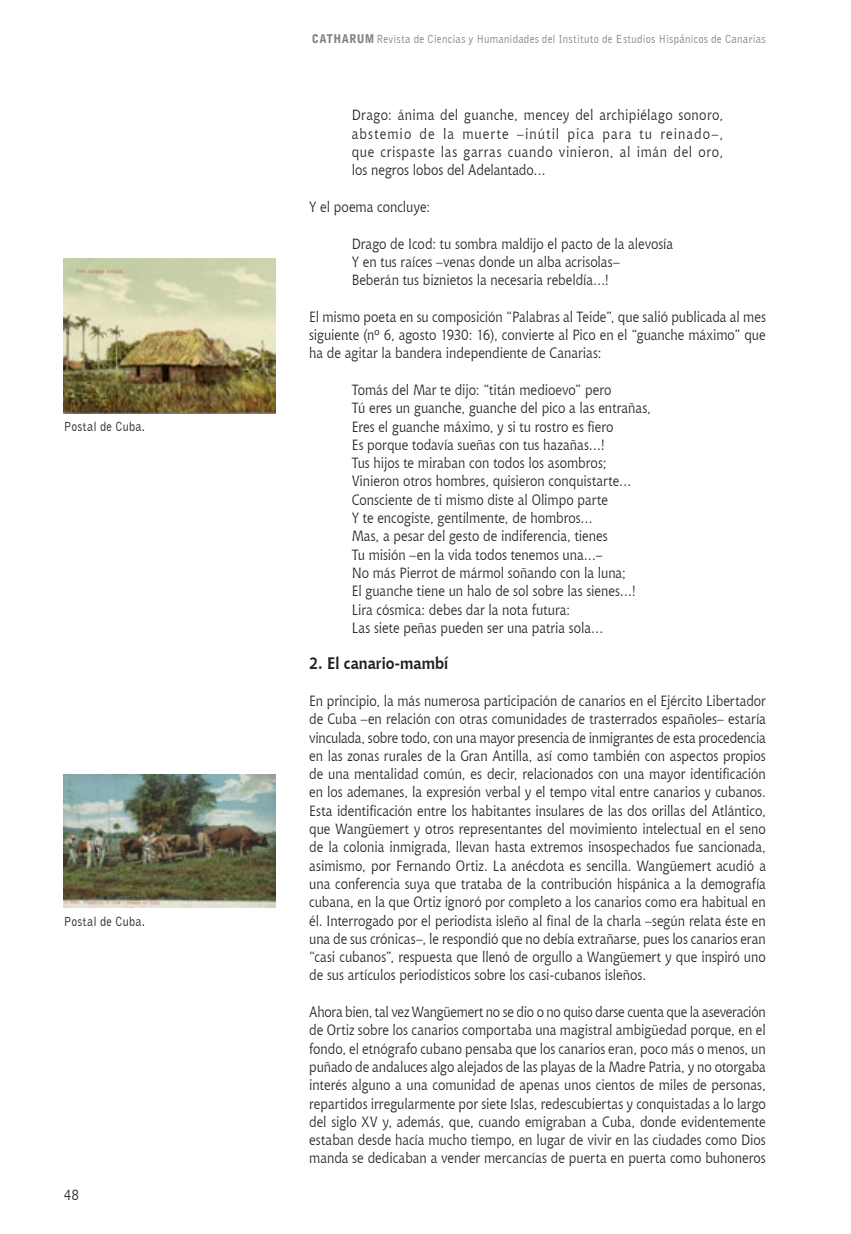
<style>
.page{position:relative;width:851px;height:1234px;background:#fff}
.page>*{position:absolute;margin:0;border:0;box-sizing:border-box;transform-origin:0 0}
.t1{font:700 16.5px "Chianti BT";letter-spacing:-.005em;color:#231f20;scale:.9 1}
.t2{font:14.7px/18.3px "Chianti BT";color:#231f20;text-align:justify;scale:.9 1}
.t3{font:13.5px "Bell Gothic BT";letter-spacing:.02em;color:#231f20;scale:.9 1}
.t4{font:12px "Bell Gothic BT";letter-spacing:.02em;color:#808285;scale:.9 1}
.s1{font-family:"Bell Gothic Std";font-weight:900}
</style>
<div class="page">
<img style="left:64px;top:774px;width:211px;height:133px">
<img style="left:64px;top:258px;width:211px;height:155px">
<p class="t3" style="left:64px;top:418px;width:92px">Postal de Cuba.</p>
<p class="t3" style="left:64px;top:912px;width:92px">Postal de Cuba.</p>
<p class="t2" style="left:64px;top:1184px;width:18px">48</p>
<p class="t4" style="left:312px;top:32px;width:506px"><span class="s1">CATHARUM</span> Revista de Ciencias y Humanidades del Instituto de Estudios Hispánicos de Canarias</p>
<p class="t2" style="left:351px;top:105px;width:414px">Drago: ánima del guanche, mencey del archipiélago sonoro, abstemio de la muerte –inútil pica para tu reinado–, que crispaste las garras cuando vinieron, al imán del oro, los negros lobos del Adelantado…</p>
<p class="t2" style="left:309px;top:197px;width:136px">Y el poema concluye:</p>
<p class="t2" style="left:351px;top:234px;width:358px;text-align:left">Drago de Icod: tu sombra maldijo el pacto de la alevosía<br>Y en tus raíces –venas donde un alba acrisolas–<br>Beberán tus biznietos la necesaria rebeldía…!</p>
<p class="t2" style="left:309px;top:307px;width:509px">El mismo poeta en su composición “Palabras al Teide”, que salió publicada al mes siguiente (nº 6, agosto 1930: 16), convierte al Pico en el “guanche máximo” que ha de agitar la bandera independiente de Canarias:</p>
<p class="t2" style="left:351px;top:380px;width:334px;text-align:left">Tomás del Mar te dijo: “titán medioevo” pero<br>Tú eres un guanche, guanche del pico a las entrañas, Eres el guanche máximo, y si tu rostro es fiero<br>Es porque todavía sueñas con tus hazañas…!<br>Tus hijos te miraban con todos los asombros; Vinieron otros hombres, quisieron conquistarte… Consciente de ti mismo diste al Olimpo parte<br>Y te encogiste, gentilmente, de hombros…<br>Mas, a pesar del gesto de indiferencia, tienes<br>Tu misión –en la vida todos tenemos una…–<br>No más Pierrot de mármol soñando con la luna;<br>El guanche tiene un halo de sol sobre las sienes…!<br>Lira cósmica: debes dar la nota futura:<br>Las siete peñas pueden ser una patria sola…</p>
<p class="t1" style="left:309px;top:651px;width:156px">2. El canario-mambí</p>
<p class="t2" style="left:309px;top:691px;width:509px">En principio, la más numerosa participación de canarios en el Ejército Libertador de Cuba –en relación con otras comunidades de trasterrados españoles– estaría vinculada, sobre todo, con una mayor presencia de inmigrantes de esta procedencia en las zonas rurales de la Gran Antilla, así como también con aspectos propios de una mentalidad común, es decir, relacionados con una mayor identificación en los ademanes, la expresión verbal y el tempo vital entre canarios y cubanos.<br>Esta identificación entre los habitantes insulares de las dos orillas del Atlántico, que Wangüemert y otros representantes del movimiento intelectual en el seno de la colonia inmigrada, llevan hasta extremos insospechados fue sancionada, asimismo, por Fernando Ortiz. La anécdota es sencilla. Wangüemert acudió a una conferencia suya que trataba de la contribución hispánica a la demografía cubana, en la que Ortiz ignoró por completo a los canarios como era habitual en él. Interrogado por el periodista isleño al final de la charla –según relata éste en una de sus crónicas–, le respondió que no debía extrañarse, pues los canarios eran “casi cubanos”, respuesta que llenó de orgullo a Wangüemert y que inspiró uno de sus artículos periodísticos sobre los casi-cubanos isleños.</p>
<p class="t2" style="left:309px;top:1001px;width:509px">Ahora bien, tal vez Wangüemert no se dio o no quiso darse cuenta que la aseveración de Ortiz sobre los canarios comportaba una magistral ambigüedad porque, en el fondo, el etnógrafo cubano pensaba que los canarios eran, poco más o menos, un puñado de andaluces algo alejados de las playas de la Madre Patria, y no otorgaba interés alguno a una comunidad de apenas unos cientos de miles de personas, repartidos irregularmente por siete Islas, redescubiertas y conquistadas a lo largo del siglo XV y, además, que, cuando emigraban a Cuba, donde evidentemente estaban desde hacía mucho tiempo, en lugar de vivir en las ciudades como Dios manda se dedicaban a vender mercancías de puerta en puerta como buhoneros</p>
</div>
